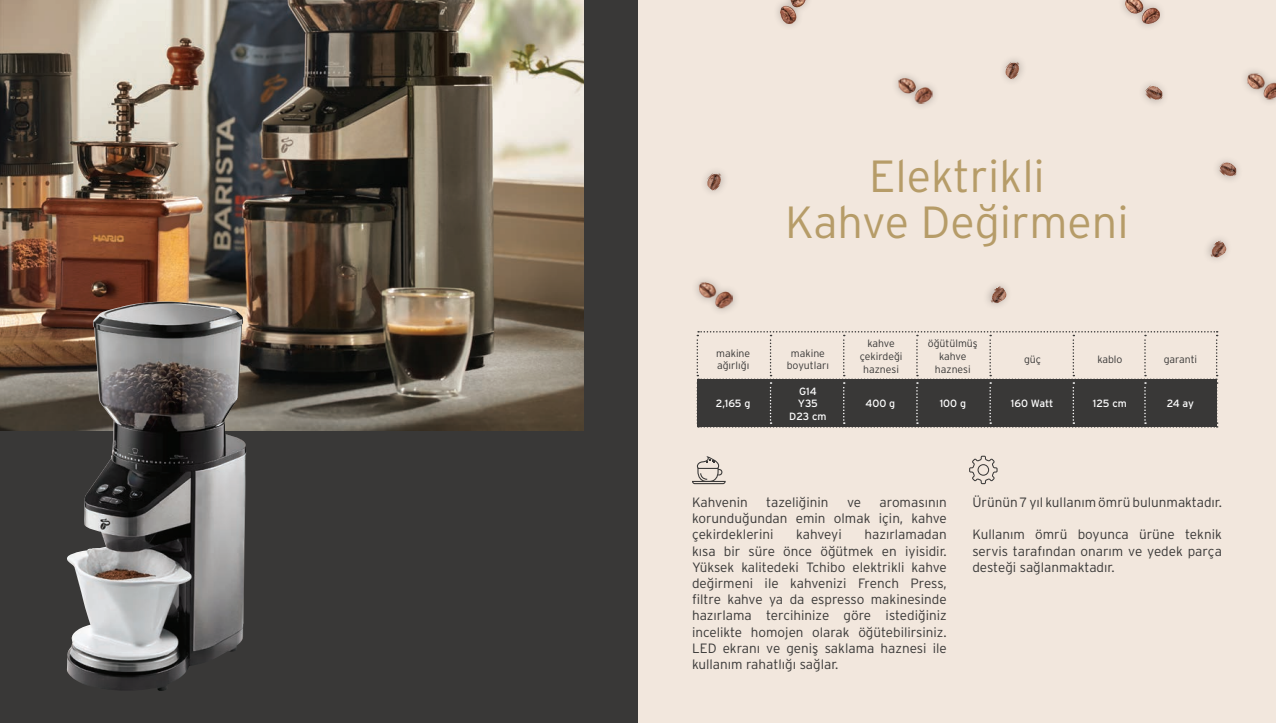
<style>
.page{position:relative;width:1276px;height:723px;background:#fff}
.page>*{position:absolute;margin:0;border:0;box-sizing:border-box;transform-origin:0 0}
.t1{font:300 45px/45px "Interstate OT";color:#b69c68;text-align:center}
.t2{font:300 13.5px/16.2px "Interstate OT";color:#393837;text-align:justify}
.t3{font:300 13.5px "Interstate OT";letter-spacing:-.02em;color:#393837}
.t4{font:300 10.5px/12.6px "Interstate OT";color:#393837;text-align:center}
.t5{font:10.5px/12.6px "Interstate OT";color:#fff;text-align:center}
</style>
<div class="page">
<div style="left:638px;top:0;width:638px;height:723px;background:#f2e7dd"></div>
<div style="left:0;top:0;width:638px;height:723px;background:#393837"></div>
<svg style="left:969px;top:456px;width:28px;height:28px"></svg>
<svg style="left:692px;top:456px;width:33px;height:28px"></svg>
<img style="left:0;top:0;width:584px;height:431px">
<img style="left:66px;top:301px;width:181px;height:390px">
<div style="left:1118px;top:0;width:48px;height:32px;background:#231f20;opacity:.3"></div>
<img style="left:1125px;top:0;width:34px;height:24px">
<div style="left:1240px;top:66px;width:36px;height:41px;background:#231f20;opacity:.3"></div>
<img style="left:1247px;top:73px;width:29px;height:27px">
<div style="left:691px;top:275px;width:49px;height:41px;background:#231f20;opacity:.3"></div>
<img style="left:699px;top:281px;width:34px;height:28px">
<img style="left:898px;top:77px;width:35px;height:28px">
<div style="left:772px;top:0;width:42px;height:31px;background:#231f20;opacity:.3"></div>
<img style="left:780px;top:0;width:26px;height:23px">
<img style="left:1143px;top:83px;width:22px;height:21px">
<img style="left:1217px;top:160px;width:22px;height:20px">
<img style="left:1207px;top:239px;width:21px;height:21px">
<img style="left:987px;top:285px;width:21px;height:20px">
<img style="left:1003px;top:59px;width:20px;height:22px">
<img style="left:704px;top:171px;width:21px;height:21px">
<svg style="left:696px;top:331px;width:521px;height:97px"></svg>
<h1 class="t1" style="left:785px;top:154px;width:345px">Elektrikli<br>Kahve Değirmeni</h1>
<p class="t4" style="left:716px;top:347px;width:36px;text-align:left">makine ağırlığı</p>
<p class="t4" style="left:787px;top:347px;width:44px">makine boyutları</p>
<p class="t4" style="left:928px;top:337px;width:52px">öğütülmüş kahve haznesi</p>
<p class="t4" style="left:859px;top:337px;width:44px">kahve çekirdeği haznesi</p>
<p class="t4" style="left:1024px;top:353px;width:19px">güç</p>
<p class="t4" style="left:1097px;top:353px;width:27px">kablo</p>
<p class="t4" style="left:1163px;top:353px;width:35px">garanti</p>
<p class="t5" style="left:716px;top:397px;width:36px">2,165 g</p>
<p class="t5" style="left:789px;top:385px;width:39px">G14<br>Y35<br>D23 cm</p>
<p class="t5" style="left:865px;top:397px;width:31px">400 g</p>
<p class="t5" style="left:939px;top:397px;width:28px">100 g</p>
<p class="t5" style="left:1011px;top:397px;width:44px">160 Watt</p>
<p class="t5" style="left:1093px;top:397px;width:36px">125 cm</p>
<p class="t5" style="left:1166px;top:397px;width:29px">24 ay</p>
<p class="t2" style="left:692px;top:494px;width:57px">Kahvenin</p>
<p class="t2" style="left:766px;top:494px;width:64px">tazeliğinin</p>
<p class="t2" style="left:847px;top:494px;width:16px">ve</p>
<p class="t2" style="left:692px;top:494px;width:256px;text-indent:188px">aromasının korunduğundan emin olmak için, kahve çekirdeklerini</p>
<p class="t2" style="left:692px;top:526px;width:256px;text-indent:172px">hazırlamadan kısa bir süre önce öğütmek en iyisidir.<br>Yüksek kalitedeki Tchibo elektrikli kahve değirmeni ile kahvenizi French Press, filtre kahve ya da espresso makinesinde hazırlama tercihinize göre istediğiniz incelikte homojen olarak öğütebilirsiniz.<br>LED ekranı ve geniş saklama haznesi ile kullanım rahatlığı sağlar.</p>
<p class="t3" style="left:796px;top:527px;width:47px">kahveyi</p>
<p class="t2" style="left:972px;top:494px;width:251px">Ürünün 7 yıl kullanım ömrü bulunmaktadır.</p>
<p class="t2" style="left:972px;top:526px;width:251px">Kullanım ömrü boyunca ürüne teknik servis tarafından onarım ve yedek parça desteği sağlanmaktadır.</p>
</div>
